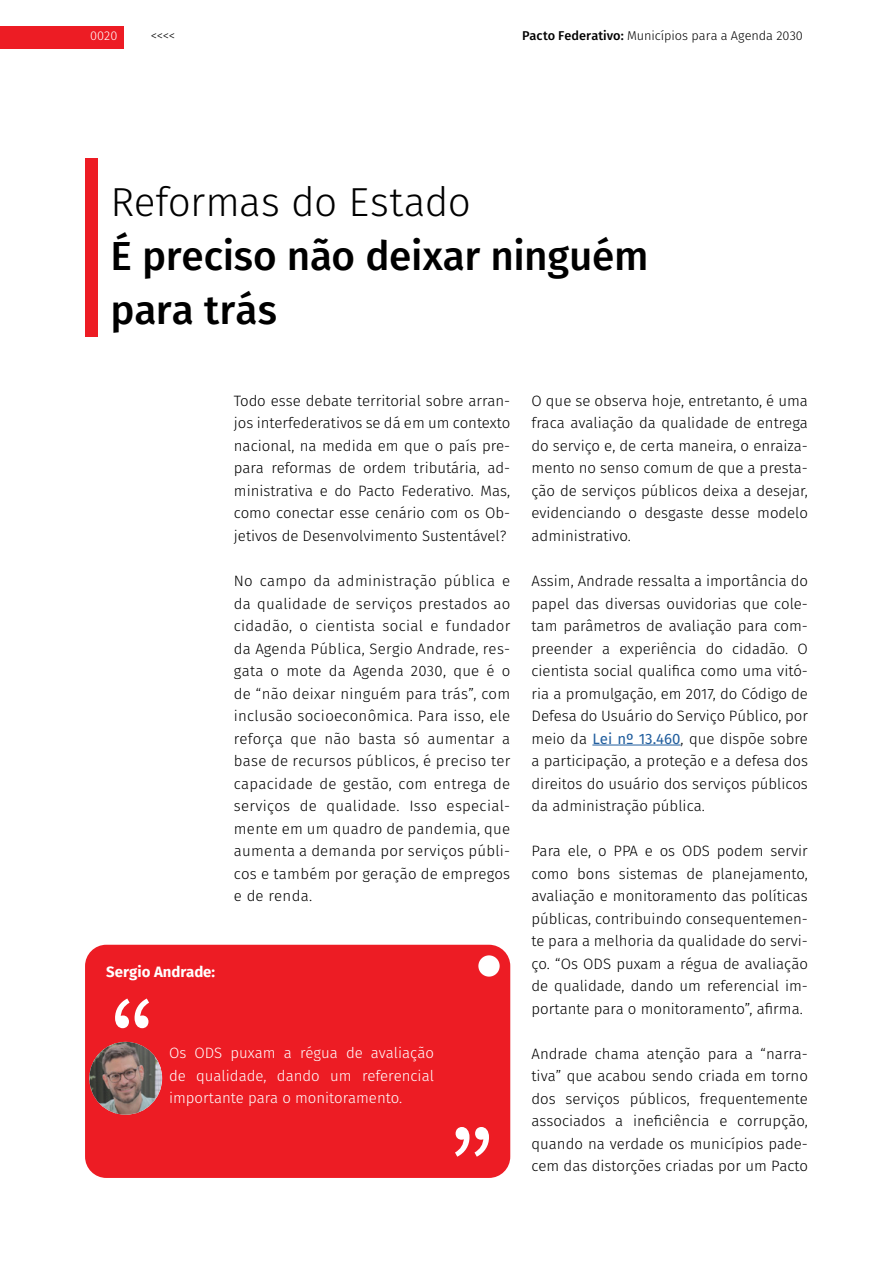
<style>
.page{position:relative;width:893px;height:1263px;background:#fff}
.page>*{position:absolute;margin:0;border:0;box-sizing:border-box;transform-origin:0 0}
.Headline_27_31_Left{font:500 40.5px/54px "Fira Sans";letter-spacing:-.01em;color:#000}
.Headline_27_31_Left-2{font:300 40.5px "Fira Sans";letter-spacing:-.015em;color:#000}
.t1{font:300 15px/22.5px "Fira Sans";color:#000;text-align:justify}
.t2{font:300 15px/22.5px "Fira Sans";color:#fff;text-align:justify}
.t3{font:700 15px "Fira Sans";color:#fff}
.t4{font:300 12.75px "Fira Sans";color:#000}
.t5{font:300 12.75px "Fira Sans";color:#fff}
.s1{font-weight:500}
.s2{font-weight:400;color:#215e9e}
</style>
<div class="page">
<div style="left:0;top:26px;width:124px;height:23px;background:#ed1c24"></div>
<hr style="left:592px;top:745px;width:89px;height:1px;background:#215e9e">
<div style="left:85px;top:158px;width:13px;height:178px;background:#ed1c24"></div>
<div style="left:85px;top:945px;width:425px;height:233px;background:#ed1c24;border-radius:21px"></div>
<svg style="left:115px;top:998px;width:34px;height:30px"></svg>
<svg style="left:455px;top:1127px;width:34px;height:30px"></svg>
<div style="left:478px;top:955px;width:22px;height:22px;background:#fff;border-radius:50%"></div>
<img style="left:89px;top:1042px;width:73px;height:73px;border-radius:36px">
<p class="t5" style="left:90px;top:26px;width:29px">0020</p>
<p class="t4" style="left:151px;top:26px;width:26px">&lt;&lt;&lt;&lt;</p>
<p class="t4" style="left:522px;top:26px;width:282px"><span class="s1">Pacto Federativo:</span> Municípios para a Agenda 2030</p>
<p class="Headline_27_31_Left-2" style="left:111px;top:173px;width:362px">Reformas do Estado</p>
<p class="Headline_27_31_Left" style="left:111px;top:229px;width:540px">É preciso não deixar ninguém para trás</p>
<p class="t1" style="left:234px;top:389px;width:278px">Todo esse debate territorial sobre arran&shy;jos interfederativos se dá em um contexto nacional, na medida em que o país pre&shy;para reformas de ordem tributária, ad&shy;ministrativa e do Pacto Federativo. Mas, como conectar esse cenário com os Ob&shy;jetivos de Desenvolvimento Sustentável?</p>
<p class="t1" style="left:234px;top:569px;width:278px">No campo da administração pública e da qualidade de serviços prestados ao cidadão, o cientista social e fundador da Agenda Pública, Sergio Andrade, res&shy;gata o mote da Agenda 2030, que é o de “não deixar ninguém para trás”, com inclusão socioeconômica. Para isso, ele reforça que não basta só aumentar a base de recursos públicos, é preciso ter capacidade de gestão, com entrega de serviços de qualidade. Isso especial&shy;mente em um quadro de pandemia, que aumenta a demanda por serviços públi&shy;cos e também por geração de empregos e de renda.</p>
<p class="t3" style="left:106px;top:961px;width:110px">Sergio Andrade:</p>
<p class="t2" style="left:169px;top:1042px;width:266px">Os ODS puxam a régua de avaliação de qualidade, dando um referencial importante para o monitoramento.</p>
<p class="t1" style="left:531px;top:389px;width:278px">O que se observa hoje, entretanto, é uma fraca avaliação da qualidade de entrega do serviço e, de certa maneira, o enraiza&shy;mento no senso comum de que a presta&shy;ção de serviços públicos deixa a desejar, evidenciando o desgaste desse modelo administrativo.</p>
<p class="t1" style="left:531px;top:569px;width:278px">Assim, Andrade ressalta a importância do papel das diversas ouvidorias que cole&shy;tam parâmetros de avaliação para com&shy;preender a experiência do cidadão. O cientista social qualifica como uma vitó&shy;ria a promulgação, em 2017, do Código de Defesa do Usuário do Serviço Público, por meio da <span class="s2">Lei nº 13.460</span>, que dispõe sobre a participação, a proteção e a defesa dos direitos do usuário dos serviços públicos da administração pública.</p>
<p class="t1" style="left:531px;top:839px;width:278px">Para ele, o PPA e os ODS podem servir como bons sistemas de planejamento, avaliação e monitoramento das políticas públicas, contribuindo consequentemen&shy;te para a melhoria da qualidade do servi&shy;ço. “Os ODS puxam a régua de avaliação de qualidade, dando um referencial im&shy;portante para o monitoramento”, afirma.</p>
<p class="t1" style="left:531px;top:1042px;width:278px">Andrade chama atenção para a “narra&shy;tiva” que acabou sendo criada em torno dos serviços públicos, frequentemente associados a ineficiência e corrupção, quando na verdade os municípios pade&shy;cem das distorções criadas por um Pacto</p>
</div>
